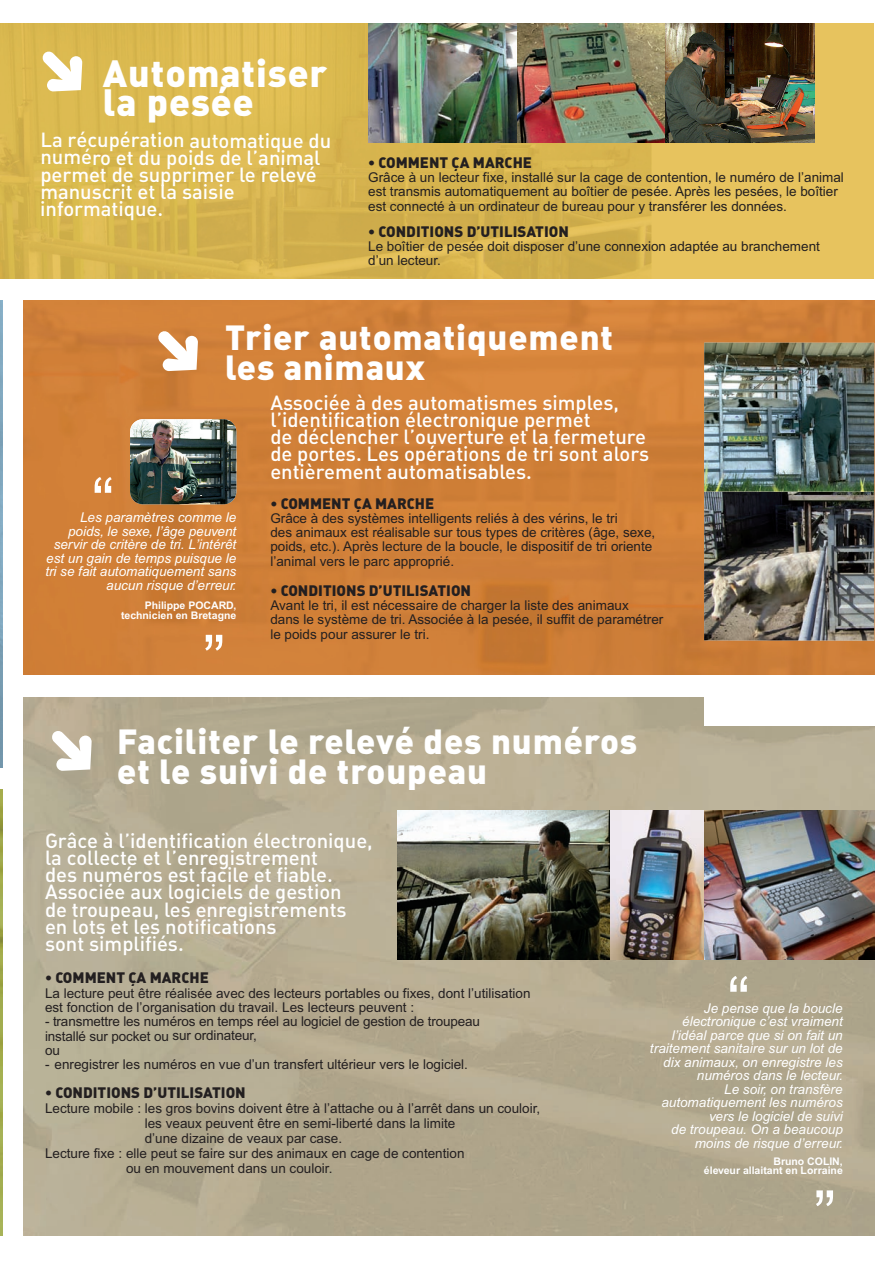
<style>
.page{position:relative;width:893px;height:1268px;background:#fff}
.page>*{position:absolute;margin:0;border:0;box-sizing:border-box;transform-origin:0 0}
.t1{font:67.5px "Arial";color:#fff}
.t2{font:37.5px/28.5px "DIN Black Alternate";letter-spacing:.025em;color:#fff}
.t3{font:34.5px/30px "DIN Black Alternate";letter-spacing:.025em;color:#fff}
.t4{font:20.25px/17.2px "DIN Medium Alternate";color:#fff}
.t5{font:15px "DIN Black Alternate";color:#231f20}
.t6{font:13.5px/14.2px "Arial";color:#231f20}
.t7{font:italic 13.5px/13.5px "Arial";color:#fff;text-align:right}
.t8{font:700 10.5px/10.5px "Arial";color:#fff;text-align:right}
</style>
<div class="page">
<img style="left:24px;top:300px;width:850px;height:374px">
<img style="left:24px;top:698px;width:850px;height:538px">
<img style="left:0;top:24px;width:651px;height:255px">
<div style="left:651px;top:24px;width:223px;height:255px;background:#e7c35e"></div>
<img style="left:0;top:789px;width:2px;height:447px">
<img style="left:368px;top:24px;width:149px;height:119px">
<img style="left:517px;top:24px;width:149px;height:119px">
<img style="left:666px;top:24px;width:149px;height:119px">
<img style="left:704px;top:492px;width:170px;height:148px">
<img style="left:130px;top:419px;width:106px;height:85px">
<img style="left:704px;top:343px;width:170px;height:149px">
<img style="left:398px;top:810px;width:213px;height:149px">
<img style="left:611px;top:810px;width:93px;height:149px">
<img style="left:704px;top:810px;width:170px;height:149px">
<div style="left:704px;top:691px;width:179px;height:34px;background:#fff"></div>
<div style="left:42px;top:51px;width:40px;height:41px;background:#dcba50"></div>
<div style="left:158px;top:331px;width:40px;height:40px;background:#cd7d37"></div>
<svg style="left:51px;top:730px;width:41px;height:41px;background:#b6ab92"></svg>
<h2 class="t2" style="left:103px;top:63px;width:226px">Automatiser la pesée</h2>
<h3 class="t4" style="left:40px;top:134px;width:292px">La récupération automatique du numéro et du poids de l’animal permet de supprimer le relevé manuscrit et la saisie informatique.</h3>
<p class="t5" style="left:368px;top:157px;width:165px">• COMMENT ÇA MARCHE</p>
<p class="t6" style="left:368px;top:171px;width:477px">Grâce à un lecteur fixe, installé sur la cage de contention, le numéro de l’animal est transmis automatiquement au boîtier de pesée. Après les pesées, le boîtier est connecté à un ordinateur de bureau pour y transférer les données.</p>
<p class="t5" style="left:368px;top:226px;width:202px">• CONDITIONS D’UTILISATION</p>
<p class="t6" style="left:368px;top:240px;width:453px">Le boîtier de pesée doit disposer d’une connexion adaptée au branchement d’un lecteur.</p>
<h3 class="t3" style="left:225px;top:325px;width:390px">Trier automatiquement les animaux</h3>
<h1 class="t1" style="left:92px;top:478px;width:24px">“</h1>
<p class="t7" style="left:80px;top:512px;width:158px">Les paramètres comme le</p>
<p class="t7" style="left:68px;top:525px;width:170px">poids, le sexe, l’âge peuvent</p>
<p class="t7" style="left:45px;top:539px;width:192px">servir de critère de tri. L’intérêt est un gain de temps puisque le tri se fait automatiquement sans aucun risque d’erreur.</p>
<p class="t8" style="left:121px;top:601px;width:117px">Philippe POCARD, technicien en Bretagne</p>
<h1 class="t1" style="left:203px;top:635px;width:24px">”</h1>
<h3 class="t4" style="left:270px;top:396px;width:380px">Associée à des automatismes simples, l’identification électronique permet<br>de déclencher l’ouverture et la fermeture de portes. Les opérations de tri sont alors entièrement automatisables.</h3>
<p class="t5" style="left:270px;top:498px;width:165px">• COMMENT ÇA MARCHE</p>
<p class="t6" style="left:270px;top:512px;width:386px">Grâce à des systèmes intelligents reliés à des vérins, le tri<br>des animaux est réalisable sur tous types de critères (âge, sexe, poids, etc.). Après lecture de la boucle, le dispositif de tri oriente l’animal vers le parc approprié.</p>
<p class="t5" style="left:270px;top:585px;width:202px">• CONDITIONS D’UTILISATION</p>
<p class="t6" style="left:270px;top:599px;width:394px">Avant le tri, il est nécessaire de charger la liste des animaux<br>dans le système de tri. Associée à la pesée, il suffit de paramétrer le poids pour assurer le tri.</p>
<h3 class="t3" style="left:117px;top:729px;width:522px">Faciliter le relevé des numéros et le suivi de troupeau</h3>
<h3 class="t4" style="left:45px;top:834px;width:329px">Grâce à l’identification électronique, la collecte et l’enregistrement<br>des numéros est facile et fiable.<br>Associée aux logiciels de gestion<br>de troupeau, les enregistrements en lots et les notifications<br>sont simplifiés.</h3>
<p class="t5" style="left:45px;top:973px;width:165px">• COMMENT ÇA MARCHE</p>
<p class="t6" style="left:45px;top:987px;width:487px">La lecture peut être réalisée avec des lecteurs portables ou fixes, dont l’utilisation est fonction de l’organisation du travail. Les lecteurs peuvent :</p>
<p class="t6" style="left:45px;top:1016px;width:437px">- transmettre les numéros en temps réel au logiciel de gestion de troupeau installé sur pocket ou sur ordinateur,<br>ou</p>
<p class="t6" style="left:45px;top:1058px;width:424px">- enregistrer les numéros en vue d’un transfert ultérieur vers le logiciel.</p>
<p class="t5" style="left:45px;top:1087px;width:202px">• CONDITIONS D’UTILISATION</p>
<p class="t6" style="left:45px;top:1103px;width:497px">Lecture mobile : les gros bovins doivent être à l’attache ou à l’arrêt dans un couloir,</p>
<p class="t6" style="left:145px;top:1118px;width:312px">les veaux peuvent être en semi-liberté dans la limite</p>
<p class="t6" style="left:145px;top:1133px;width:199px">d’une dizaine de veaux par case.</p>
<p class="t6" style="left:45px;top:1148px;width:421px">Lecture fixe : elle peut se faire sur des animaux en cage de contention</p>
<p class="t6" style="left:126px;top:1163px;width:208px">ou en mouvement dans un couloir.</p>
<h1 class="t1" style="left:727px;top:977px;width:24px">“</h1>
<p class="t7" style="left:650px;top:1002px;width:194px">Je pense que la boucle électronique c’est vraiment l’idéal parce que si on fait un traitement sanitaire sur un lot de dix animaux, on enregistre les numéros dans le lecteur.<br>Le soir, on transfère automatiquement les numéros vers le logiciel de suivi<br>de troupeau. On a beaucoup moins de risque d’erreur.</p>
<p class="t8" style="left:704px;top:1158px;width:140px;line-height:9px">Bruno COLIN,<br>éleveur allaitant en Lorraine</p>
<h1 class="t1" style="left:814px;top:1191px;width:24px">”</h1>
</div>
